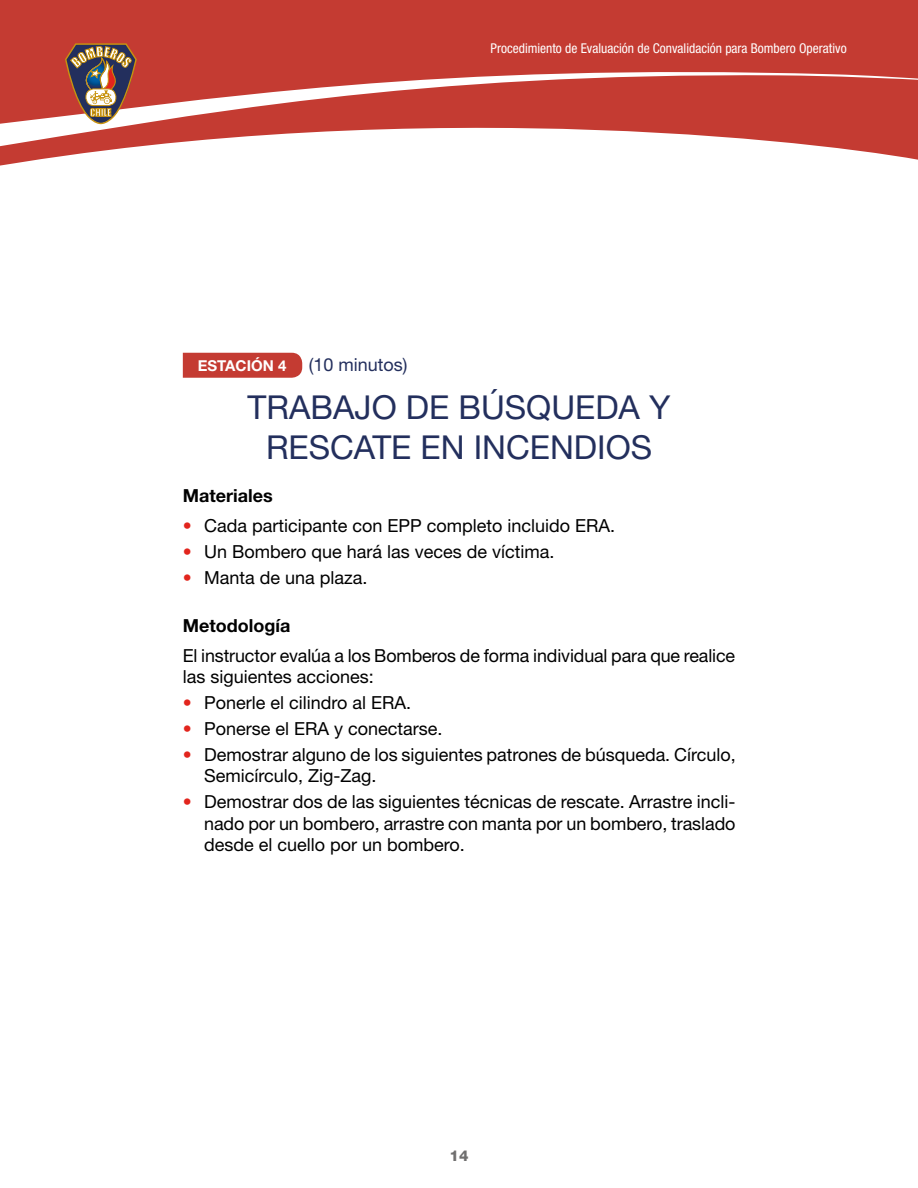
<style>
.page{position:relative;width:918px;height:1188px;background:#fff}
.page>*{position:absolute;margin:0;border:0;box-sizing:border-box;transform-origin:0 0}
.TXT_PRINCIPAL{font:33px/39.6px "Helvetica Neue LT Std";color:#232f5d;text-align:center}
.TXT_PRINCIPAL-2{font:18px/21.6px "Helvetica Neue LT Std";color:#000}
.TXT_PRINCIPAL-3{font:700 18px "Helvetica Neue LT Std";color:#000}
.TXT_PRINCIPAL-4{font:18px "Helvetica Neue LT Std";color:#232f5d}
.t1{font:700 15px "Helvetica Neue LT Std";color:#fff}
.t2{font:800 15px "Helvetica Neue LT Std";color:#706f6f}
.t3{font:condensed 13.5px "Helvetica Neue LT Std";color:#fff}
.s1{color:#e2251d}
</style>
<div class="page">
<svg style="left:0;top:0;width:918px;height:166px;fill:#c43b32"></svg>
<svg style="left:65px;top:43px;width:72px;height:81px"></svg>
<div style="left:183px;top:353px;width:119px;height:25px;background:#c43b32"></div>
<p class="t3" style="left:491px;top:40px;width:358px">Procedimiento de Evaluación de Convalidación para Bombero Operativo</p>
<p class="t1" style="left:198px;top:356px;width:90px">ESTACIÓN 4</p>
<p class="TXT_PRINCIPAL-4" style="left:309px;top:354px;width:100px">(10 minutos)</p>
<p class="TXT_PRINCIPAL" style="left:248px;top:387px;width:424px">TRABAJO DE BÚSQUEDA Y<br>RESCATE EN INCENDIOS</p>
<p class="TXT_PRINCIPAL-3" style="left:183px;top:485px;width:91px">Materiales</p>
<p class="TXT_PRINCIPAL-2" style="left:183px;top:515px;width:434px"><span class="s1">•</span> Cada participante con EPP completo incluido ERA.</p>
<p class="TXT_PRINCIPAL-2" style="left:183px;top:541px;width:373px"><span class="s1">•</span> Un Bombero que hará las veces de víctima.</p>
<p class="TXT_PRINCIPAL-2" style="left:183px;top:567px;width:186px"><span class="s1">•</span> Manta de una plaza.</p>
<p class="TXT_PRINCIPAL-3" style="left:183px;top:614px;width:109px">Metodología</p>
<p class="TXT_PRINCIPAL-2" style="left:183px;top:644px;width:554px">El instructor evalúa a los Bomberos de forma individual para que realice las siguientes acciones:</p>
<p class="TXT_PRINCIPAL-2" style="left:183px;top:692px;width:230px"><span class="s1">•</span> Ponerle el cilindro al ERA.</p>
<p class="TXT_PRINCIPAL-2" style="left:183px;top:717px;width:261px"><span class="s1">•</span> Ponerse el ERA y conectarse.</p>
<p class="TXT_PRINCIPAL-2" style="left:204px;top:743px;width:533px;text-indent:-21px"><span class="s1">•</span> Demostrar alguno de los siguientes patrones de búsqueda. Círculo,<br>Semicírculo, Zig-Zag.</p>
<p class="TXT_PRINCIPAL-2" style="left:204px;top:791px;width:533px;text-align:justify;text-indent:-21px"><span class="s1">•</span> Demostrar dos de las siguientes técnicas de rescate. Arrastre incli&shy;nado por un bombero, arrastre con manta por un bombero, traslado desde el cuello por un bombero.</p>
<p class="t2" style="left:450px;top:1146px;width:20px">14</p>
</div>
